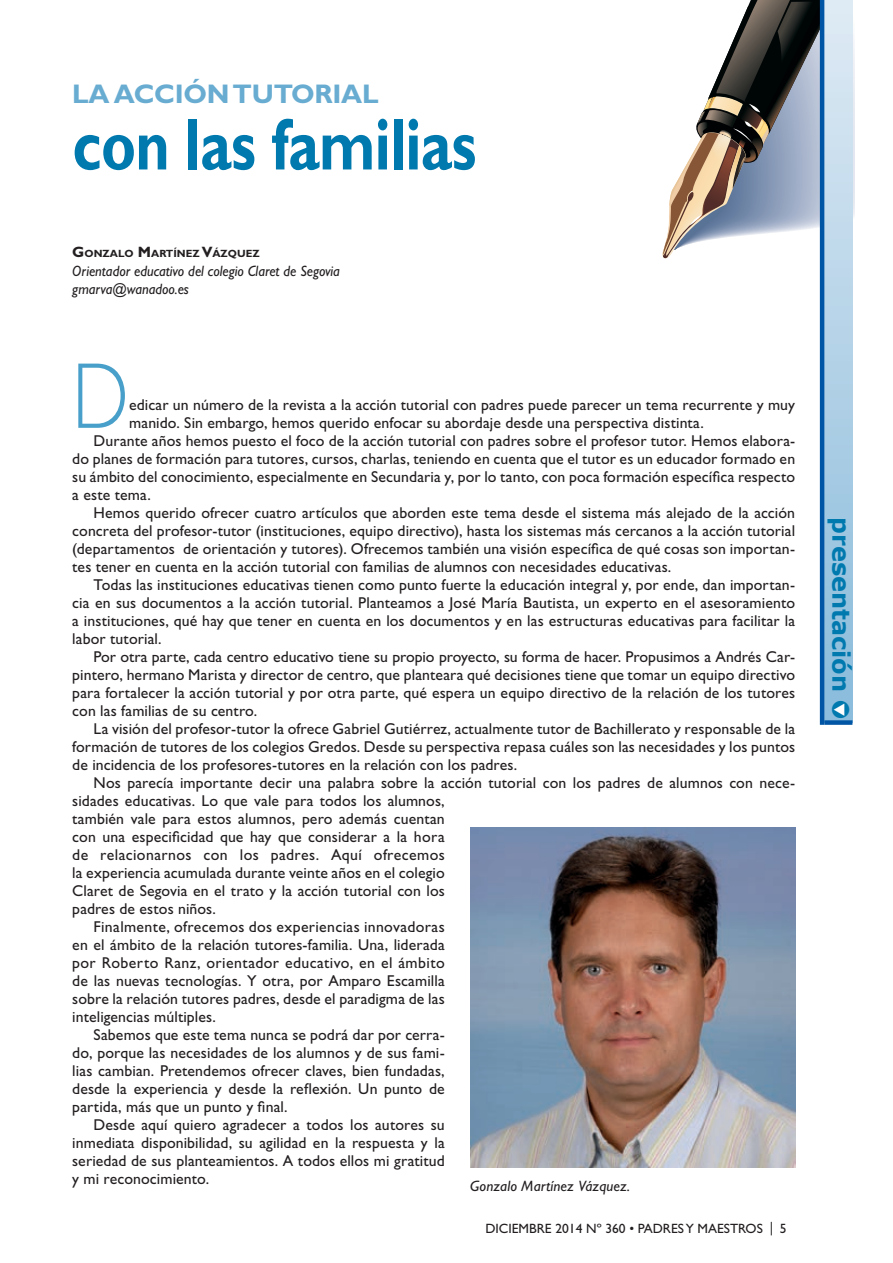
<style>
.page{position:relative;width:893px;height:1263px;background:#fff}
.page>*{position:absolute;margin:0;border:0;box-sizing:border-box;transform-origin:0 0}
.t1{font:300 94.2px "Gill Sans Std";color:#48a0ca;scale:.81 1}
.t2{font:700 73.5px "Gill Sans Std";letter-spacing:-.01em;color:#0079af;scale:.8 1}
.t3{font:700 27px "Gill Sans Std";letter-spacing:-.01em;color:#68acd1}
.t4{font:700 24px "Verdana";color:#0079af}
.t5{font:15.75px "Gill Sans Std";letter-spacing:.005em;color:#231f20}
.t6{font:15.75px "Gill Sans Std";letter-spacing:.03em;color:#231f20}
.t7{font:15.75px "Gill Sans Std";letter-spacing:.025em;color:#231f20}
.t8{font:italic 15px/18.8px "Gill Sans Std";color:#231f20;scale:.95 1}
.t9{font:italic 15px "Gill Sans Std";color:#231f20}
.t10{font:13.5px "Gill Sans Std";color:#231f20}
.t11{font:700 10.5px "Gill Sans Std";color:#231f20}
.s1{font-size:15px}
.s2{color:#fff}
</style>
<div class="page">
<svg style="left:662px;top:0;width:192px;height:261px"></svg>
<svg style="left:824px;top:0;width:28px;height:720px;background:#b0d0e6"></svg>
<hr style="left:820px;top:0;width:4px;height:725px;background:#0055a4">
<div style="left:824px;top:720px;width:28px;height:5px;background:#0055a4"></div>
<img style="left:470px;top:827px;width:325px;height:340px">
<h3 class="t3" style="left:72px;top:78px;width:81px">la acción</h3>
<h3 class="t3" style="left:233px;top:78px;width:138px">tutorial</h3>
<h2 class="t2" style="left:72px;top:101px;width:507px">con las familias</h2>
<p class="t11" style="left:72px;top:247px;width:189px"><span class="s1">G</span> ONZALO <span class="s1">M</span>ARTÍNEZ <span class="s1">V</span>ÁZQUEZ</p>
<p class="t8" style="left:72px;top:261px;width:283px">Orientador educativo del colegio Claret de Segovia gmarva@wanadoo.es</p>
<h1 class="t1" style="left:72px;top:343px;width:71px">D</h1>
<p class="t5" style="left:129px;top:395px;width:668px">edicar un número de la revista a la acción tutorial con padres puede parecer un tema recurrente y muy</p>
<p class="t5" style="left:129px;top:413px;width:576px">manido. Sin embargo, hemos querido enfocar su abordaje desde una perspectiva distinta.</p>
<p class="t5" style="left:94px;top:431px;width:703px">Durante años hemos puesto el foco de la acción tutorial con padres sobre el profesor tutor. Hemos elabora-</p>
<p class="t5" style="left:72px;top:449px;width:724px">do planes de formación para tutores, cursos, charlas, teniendo en cuenta que el tutor es un educador formado en</p>
<p class="t5" style="left:72px;top:467px;width:724px">su ámbito del conocimiento, especialmente en Secundaria y, por lo tanto, con poca formación específica respecto</p>
<p class="t5" style="left:72px;top:485px;width:80px">a este tema.</p>
<p class="t5" style="left:94px;top:503px;width:703px">Hemos querido ofrecer cuatro artículos que aborden este tema desde el sistema más alejado de la acción</p>
<p class="t5" style="left:72px;top:521px;width:724px">concreta del profesor-tutor (instituciones, equipo directivo), hasta los sistemas más cercanos a la acción tutorial</p>
<p class="t5" style="left:72px;top:539px;width:724px">(departamentos de orientación y tutores). Ofrecemos también una visión específica de qué cosas son importan-</p>
<p class="t5" style="left:72px;top:557px;width:601px">tes tener en cuenta en la acción tutorial con familias de alumnos con necesidades educativas.</p>
<p class="t5" style="left:94px;top:575px;width:703px">Todas las instituciones educativas tienen como punto fuerte la educación integral y, por ende, dan importan-</p>
<p class="t5" style="left:72px;top:593px;width:724px">cia en sus documentos a la acción tutorial. Planteamos a José María Bautista, un experto en el asesoramiento</p>
<p class="t5" style="left:72px;top:611px;width:724px">a instituciones, qué hay que tener en cuenta en los documentos y en las estructuras educativas para facilitar la</p>
<p class="t5" style="left:72px;top:629px;width:91px">labor tutorial.</p>
<p class="t5" style="left:94px;top:647px;width:703px">Por otra parte, cada centro educativo tiene su propio proyecto, su forma de hacer. Propusimos a Andrés Car-</p>
<p class="t5" style="left:72px;top:665px;width:724px">pintero, hermano Marista y director de centro, que planteara qué decisiones tiene que tomar un equipo directivo</p>
<p class="t5" style="left:72px;top:683px;width:724px">para fortalecer la acción tutorial y por otra parte, qué espera un equipo directivo de la relación de los tutores</p>
<p class="t5" style="left:72px;top:701px;width:186px">con las familias de su centro.</p>
<p class="t5" style="left:94px;top:719px;width:703px">La visión del profesor-tutor la ofrece Gabriel Gutiérrez, actualmente tutor de Bachillerato y responsable de la</p>
<p class="t5" style="left:72px;top:737px;width:724px">formación de tutores de los colegios Gredos. Desde su perspectiva repasa cuáles son las necesidades y los puntos</p>
<p class="t5" style="left:72px;top:755px;width:446px">de incidencia de los profesores-tutores en la relación con los padres.</p>
<p class="t5" style="left:94px;top:773px;width:703px">Nos parecía importante decir una palabra sobre la acción tutorial con los padres de alumnos con nece-</p>
<p class="t5" style="left:72px;top:791px;width:374px">sidades educativas. Lo que vale para todos los alumnos,</p>
<p class="t5" style="left:72px;top:809px;width:374px">también vale para estos alumnos, pero además cuentan</p>
<p class="t5" style="left:72px;top:827px;width:374px">con una especificidad que hay que considerar a la hora</p>
<p class="t7" style="left:72px;top:845px;width:374px">de relacionarnos con los padres. Aquí ofrecemos</p>
<p class="t5" style="left:72px;top:863px;width:374px">la experiencia acumulada durante veinte años en el colegio</p>
<p class="t5" style="left:72px;top:881px;width:374px">Claret de Segovia en el trato y la acción tutorial con los</p>
<p class="t5" style="left:72px;top:899px;width:145px">padres de estos niños.</p>
<p class="t5" style="left:94px;top:917px;width:353px">Finalmente, ofrecemos dos experiencias innovadoras</p>
<p class="t5" style="left:72px;top:935px;width:374px">en el ámbito de la relación tutores-familia. Una, liderada</p>
<p class="t6" style="left:72px;top:953px;width:374px">por Roberto Ranz, orientador educativo, en el ámbito</p>
<p class="t5" style="left:72px;top:971px;width:374px">de las nuevas tecnologías. Y otra, por Amparo Escamilla</p>
<p class="t5" style="left:72px;top:989px;width:374px">sobre la relación tutores padres, desde el paradigma de las</p>
<p class="t5" style="left:72px;top:1008px;width:145px">inteligencias múltiples.</p>
<p class="t5" style="left:94px;top:1026px;width:353px">Sabemos que este tema nunca se podrá dar por cerra-</p>
<p class="t5" style="left:72px;top:1044px;width:374px">do, porque las necesidades de los alumnos y de sus fami-</p>
<p class="t5" style="left:72px;top:1062px;width:374px">lias cambian. Pretendemos ofrecer claves, bien fundadas,</p>
<p class="t5" style="left:72px;top:1080px;width:374px">desde la experiencia y desde la reflexión. Un punto de</p>
<p class="t5" style="left:72px;top:1098px;width:217px">partida, más que un punto y final.</p>
<p class="t5" style="left:94px;top:1116px;width:353px">Desde aquí quiero agradecer a todos los autores su</p>
<p class="t5" style="left:72px;top:1134px;width:374px">inmediata disponibilidad, su agilidad en la respuesta y la</p>
<p class="t5" style="left:72px;top:1152px;width:374px">seriedad de sus planteamientos. A todos ellos mi gratitud</p>
<p class="t5" style="left:72px;top:1170px;width:139px">y mi reconocimiento.</p>
<p class="t9" style="left:470px;top:1177px;width:161px">Gonzalo Martínez Vázquez.</p>
<p class="t10" style="left:485px;top:1221px;width:303px">DICIEMBRE 2014 Nº 360 • PADRES Y MAESTROS | 5</p>
<h3 class="t4" style="left:857px;top:517px;width:204px;rotate:90deg">presentación ●<span class="s2">▼</span></h3>
</div>
